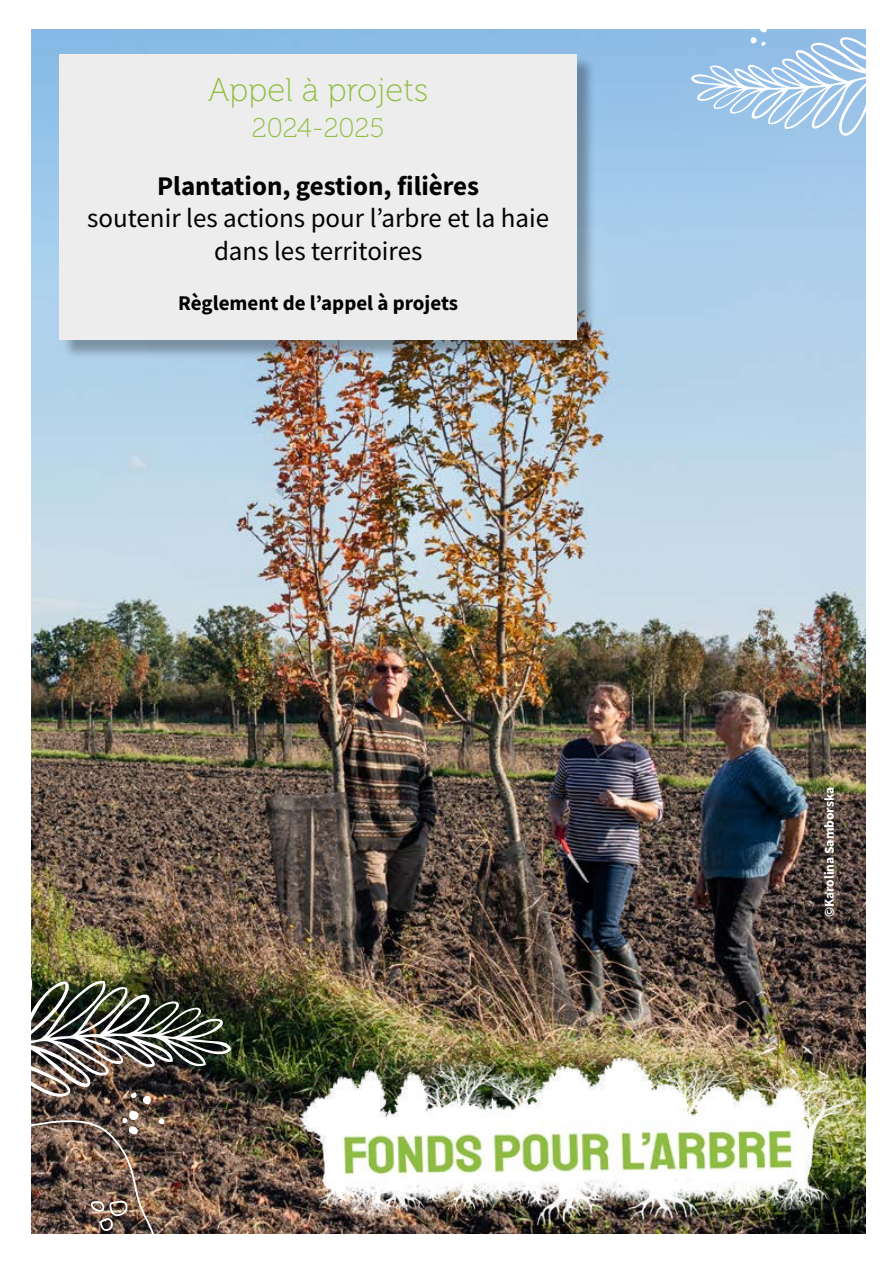
<style>
.page{position:relative;width:893px;height:1263px;background:#fff}
.page>*{position:absolute;margin:0;border:0;box-sizing:border-box;transform-origin:0 0}
.t1{font:33px "Museo 100";color:#8fbe41}
.t2{font:27px/32.4px "Source Sans Pro";color:#000;text-align:center}
.t3{font:700 27px "Source Sans Pro";color:#000}
.t4{font:27px "Museo 100";letter-spacing:-.01em;color:#8fbe41}
.t5{font:700 21px "Source Sans Pro";color:#000}
.t6{font:700 13.5px "Source Sans Pro";color:#fff}
</style>
<div class="page">
<img style="left:32px;top:30px;width:833px;height:1203px">
<img style="left:31px;top:969px;width:200px;height:265px">
<svg style="left:691px;top:29px;width:175px;height:109px;background:#a8cbeb"></svg>
<img style="left:300px;top:1046px;width:561px;height:178px">
<div style="left:62px;top:56px;width:534px;height:303px;background:#000;opacity:.3"></div>
<div style="left:60px;top:54px;width:517px;height:286px;background:#ededed"></div>
<p class="t1" style="left:208px;top:72px;width:221px">Appel à projets</p>
<p class="t4" style="left:252px;top:114px;width:134px">2024-2025</p>
<p class="t3" style="left:157px;top:168px;width:324px">Plantation, gestion, filières</p>
<p class="t2" style="left:87px;top:202px;width:464px">soutenir les actions pour l’arbre et la haie dans les territoires</p>
<p class="t5" style="left:178px;top:289px;width:281px">Règlement de l’appel à projets</p>
<p class="t6" style="left:820px;top:917px;width:132px;rotate:-90deg">©Karolina Samborska</p>
</div>
